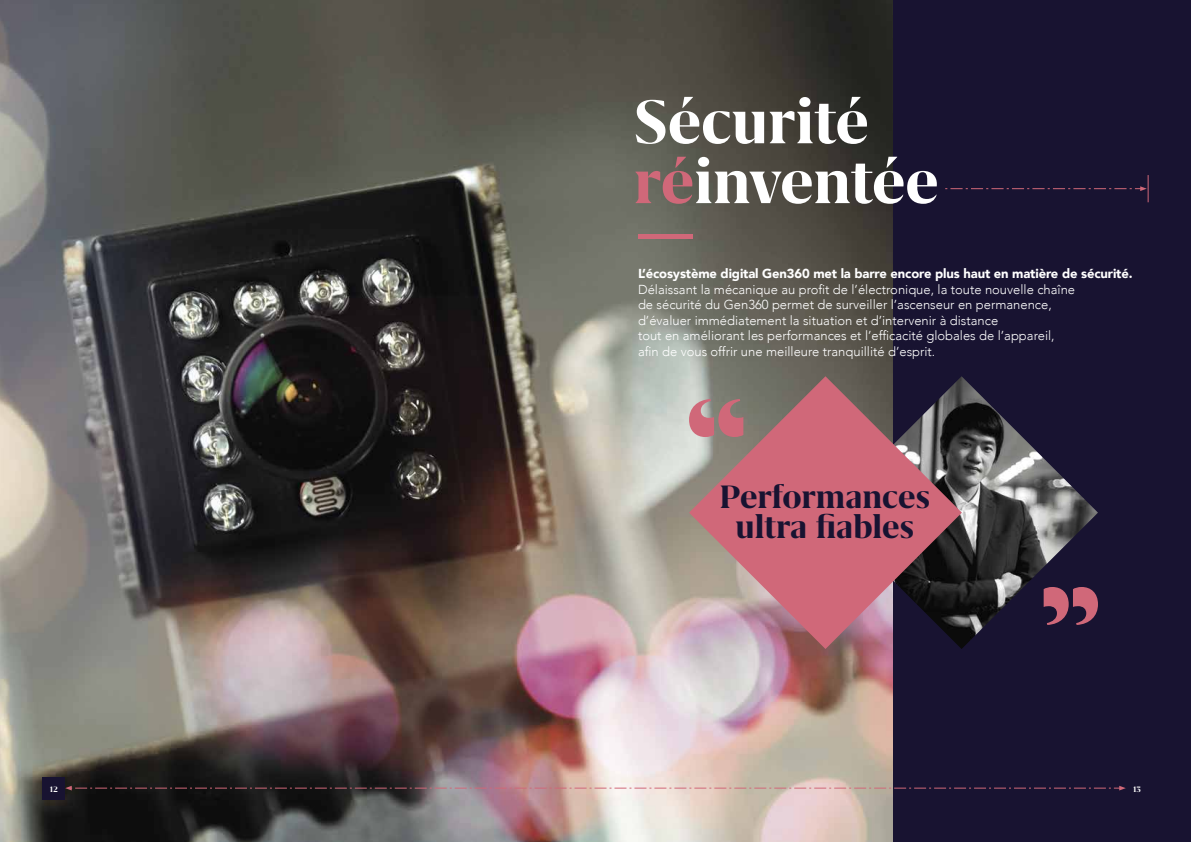
<style>
.page{position:relative;width:1191px;height:842px;background:#fff}
.page>*{position:absolute;margin:0;border:0;box-sizing:border-box;transform-origin:0 0}
.t1{font:700 71.2px/59.8px "Grifo M";color:#fff}
.t2{font:700 37.4px/29.2px "Grifo M";color:#181331;text-align:center}
.t3{font:300 13px/15.6px "Avenir";color:#fff}
.t4{font:900 13px "Avenir";letter-spacing:-.01em;color:#fff}
.t5{font:700 9px "Grifo M";color:#fff}
.s1{color:#d06879}
</style>
<div class="page">
<img style="left:0;top:0;width:893px;height:842px">
<div style="left:893px;top:0;width:298px;height:842px;background:#181331"></div>
<img style="left:962px;top:377px;width:136px;height:271px">
<svg style="left:689px;top:376px;width:273px;height:273px;background:#a26771"></svg>
<svg style="left:689px;top:399px;width:54px;height:38px;background:#b87c82"></svg>
<svg style="left:1043px;top:587px;width:55px;height:38px"></svg>
<hr style="left:638px;top:234px;width:55px;height:4px;background:#d06879">
<svg style="left:65px;top:786px;width:1060px;height:4px;background:#7b5f66"></svg>
<div style="left:43px;top:777px;width:22px;height:22px;background:#181331"></div>
<svg style="left:945px;top:175px;width:203px;height:27px"></svg>
<h1 class="t1" style="left:634px;top:91px;width:306px">Sécurité <span class="s1">ré</span>inventée</h1>
<p class="t4" style="left:638px;top:262px;width:496px">L’écosystème digital Gen360 met la barre encore plus haut en matière de sécurité.</p>
<p class="t3" style="left:638px;top:281px;width:438px">Délaissant la mécanique au profit de l’électronique, la toute nouvelle chaîne de sécurité du Gen360 permet de surveiller l’ascenseur en permanence, d’évaluer immédiatement la situation et d’intervenir à distance<br>tout en améliorant les performances et l’efficacité globales de l’appareil, afin de vous offrir une meilleure tranquillité d’esprit.</p>
<h2 class="t2" style="left:719px;top:482px;width:212px">Performances ultra fiables</h2>
<p class="t5" style="left:50px;top:784px;width:9px">12</p>
<p class="t5" style="left:1133px;top:784px;width:9px">13</p>
</div>
